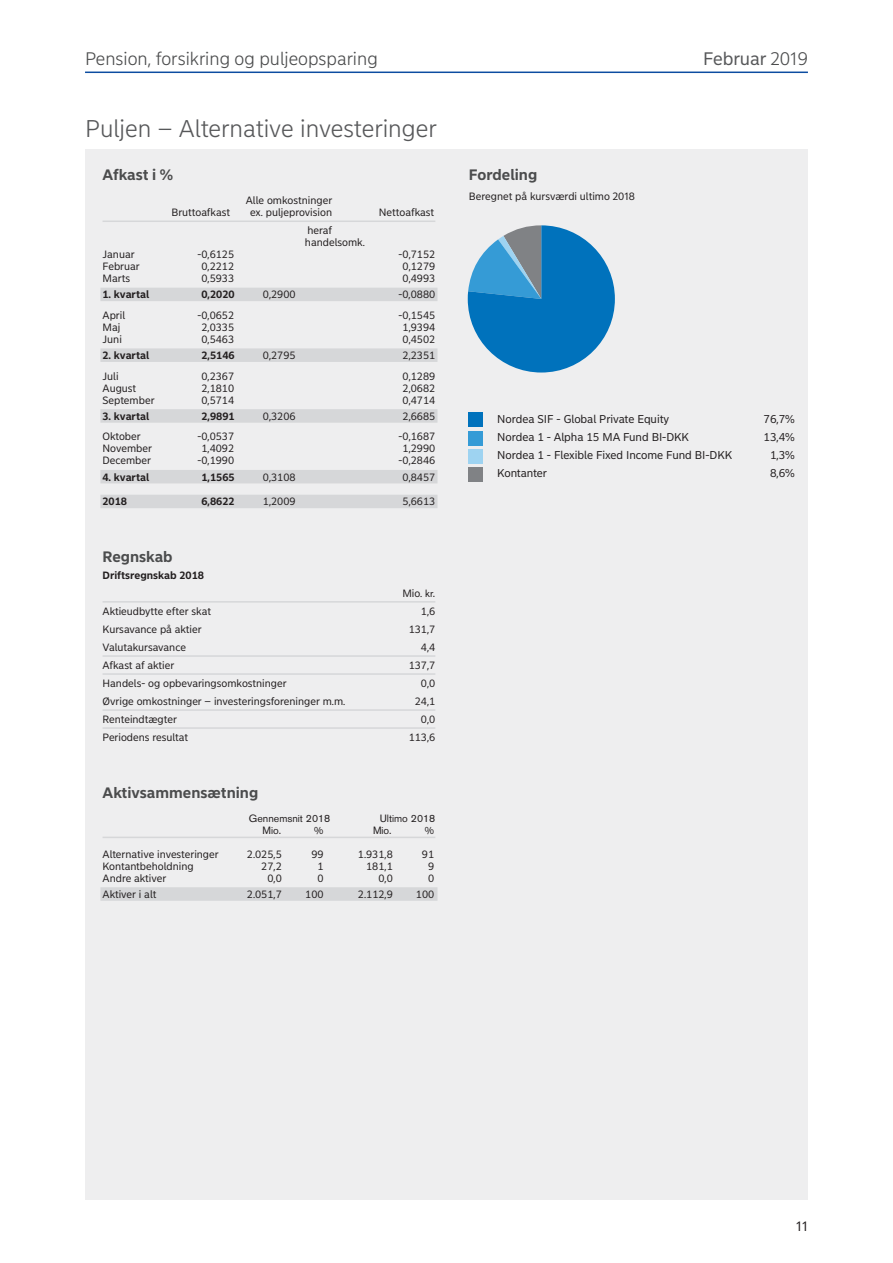
<style>
.page{position:relative;width:893px;height:1263px;background:#fff}
.page>*{position:absolute;margin:0;border:0;box-sizing:border-box;transform-origin:0 0}
.t1{font:300 24px "Nordea Sans Small";color:#57585a}
.t2{font:300 18px "Nordea Sans Small";color:#4b4c4d}
.t3{font:18px "Nordea Sans Small";letter-spacing:-.005em;color:#57585a}
.t4{font:700 15px "Nordea Sans Small";color:#4b4c4d}
.t5{font:13.5px "Nordea Sans Small";color:#231f20}
.t6{font:11.25px "Nordea Sans Small";letter-spacing:-.005em;color:#231f20}
.t7{font:10.5px/12px "Nordea Sans Small";color:#231f20}
.t8{font:700 10.5px "Nordea Sans Small";color:#231f20}
.t9{font:10.5px "Akzidenz Grotesk Nordea";color:#231f20}
.s1{font-weight:300;color:#4b4c4d}
.s2{font-family:"Akzidenz Grotesk Nordea"}
</style>
<div class="page">
<div style="left:85px;top:149px;width:723px;height:1050px;background:#eeeeef"></div>
<hr style="left:85px;top:72px;width:723px;height:1px;background:#0d4da1">
<hr style="left:103px;top:221px;width:332px;height:1px;background:#d6d7d9">
<div style="left:100px;top:288px;width:337px;height:13px;background:#d6d7d9"></div>
<div style="left:100px;top:348px;width:337px;height:14px;background:#d6d7d9"></div>
<div style="left:100px;top:409px;width:337px;height:14px;background:#d6d7d9"></div>
<div style="left:100px;top:470px;width:337px;height:13px;background:#d6d7d9"></div>
<div style="left:100px;top:495px;width:337px;height:13px;background:#d6d7d9"></div>
<hr style="left:103px;top:601px;width:332px;height:2px;background:#d6d7d9">
<hr style="left:103px;top:655px;width:332px;height:2px;background:#d6d7d9">
<hr style="left:103px;top:673px;width:332px;height:2px;background:#d6d7d9">
<hr style="left:103px;top:709px;width:332px;height:2px;background:#d6d7d9">
<hr style="left:103px;top:727px;width:332px;height:2px;background:#d6d7d9">
<hr style="left:103px;top:837px;width:332px;height:1px;background:#d6d7d9">
<div style="left:100px;top:887px;width:337px;height:14px;background:#d6d7d9"></div>
<div style="left:468px;top:412px;width:15px;height:15px;background:#0072bc"></div>
<div style="left:468px;top:431px;width:15px;height:14px;background:#359bd6"></div>
<div style="left:468px;top:449px;width:15px;height:15px;background:#9ed3f1"></div>
<div style="left:468px;top:467px;width:14px;height:15px;background:#808285"></div>
<svg style="left:468px;top:225px;width:147px;height:147px"></svg>
<h2 class="t2" style="left:85px;top:47px;width:294px">Pension, forsikring og puljeopsparing</h2>
<h2 class="t3" style="left:703px;top:47px;width:106px">Februar <span class="s1">2019</span></h2>
<h1 class="t1" style="left:85px;top:114px;width:353px">Puljen – Alternative investeringer</h1>
<h3 class="t4" style="left:103px;top:165px;width:72px">Afkast i %</h3>
<p class="t7" style="left:246px;top:194px;width:88px">Alle omkostninger</p>
<p class="t7" style="left:171px;top:206px;width:60px">Bruttoafkast</p>
<p class="t7" style="left:250px;top:206px;width:84px">ex. puljeprovision</p>
<p class="t7" style="left:379px;top:206px;width:57px">Nettoafkast</p>
<p class="t7" style="left:305px;top:224px;width:62px">heraf handelsomk.</p>
<p class="t7" style="left:103px;top:248px;width:34px">Januar</p>
<p class="t7" style="left:197px;top:248px;width:38px">-0,6125</p>
<p class="t7" style="left:399px;top:248px;width:38px">-0,7152</p>
<p class="t7" style="left:103px;top:260px;width:39px">Februar</p>
<p class="t7" style="left:201px;top:260px;width:34px">0,2212</p>
<p class="t7" style="left:402px;top:260px;width:34px">0,1279</p>
<p class="t7" style="left:103px;top:272px;width:29px">Marts</p>
<p class="t7" style="left:201px;top:272px;width:34px">0,5933</p>
<p class="t7" style="left:402px;top:272px;width:34px">0,4993</p>
<p class="t8" style="left:103px;top:288px;width:48px">1. kvartal</p>
<p class="t8" style="left:201px;top:288px;width:35px">0,2020</p>
<p class="t7" style="left:263px;top:289px;width:34px">0,2900</p>
<p class="t7" style="left:399px;top:289px;width:38px">-0,0880</p>
<p class="t7" style="left:103px;top:309px;width:24px">April</p>
<p class="t7" style="left:197px;top:309px;width:38px">-0,0652</p>
<p class="t7" style="left:399px;top:309px;width:38px">-0,1545</p>
<p class="t7" style="left:103px;top:321px;width:19px">Maj</p>
<p class="t7" style="left:201px;top:321px;width:34px">2,0335</p>
<p class="t7" style="left:402px;top:321px;width:34px">1,9394</p>
<p class="t7" style="left:103px;top:333px;width:21px">Juni</p>
<p class="t7" style="left:201px;top:333px;width:34px">0,5463</p>
<p class="t7" style="left:402px;top:333px;width:34px">0,4502</p>
<p class="t8" style="left:103px;top:349px;width:48px">2. kvartal</p>
<p class="t8" style="left:201px;top:349px;width:35px">2,5146</p>
<p class="t7" style="left:263px;top:349px;width:34px">0,2795</p>
<p class="t7" style="left:402px;top:349px;width:34px">2,2351</p>
<p class="t7" style="left:103px;top:370px;width:18px">Juli</p>
<p class="t7" style="left:201px;top:370px;width:34px">0,2367</p>
<p class="t7" style="left:402px;top:370px;width:34px">0,1289</p>
<p class="t7" style="left:103px;top:382px;width:35px">August</p>
<p class="t7" style="left:201px;top:382px;width:34px">2,1810</p>
<p class="t7" style="left:402px;top:382px;width:34px">2,0682</p>
<p class="t7" style="left:103px;top:394px;width:54px">September</p>
<p class="t7" style="left:201px;top:394px;width:34px">0,5714</p>
<p class="t7" style="left:402px;top:394px;width:34px">0,4714</p>
<p class="t8" style="left:103px;top:410px;width:48px">3. kvartal</p>
<p class="t8" style="left:201px;top:410px;width:35px">2,9891</p>
<p class="t7" style="left:263px;top:410px;width:34px">0,3206</p>
<p class="t7" style="left:402px;top:410px;width:34px">2,6685</p>
<p class="t7" style="left:103px;top:431px;width:40px">Oktober</p>
<p class="t7" style="left:197px;top:431px;width:38px">-0,0537</p>
<p class="t7" style="left:399px;top:431px;width:38px">-0,1687</p>
<p class="t7" style="left:103px;top:443px;width:51px">November</p>
<p class="t7" style="left:201px;top:443px;width:34px">1,4092</p>
<p class="t7" style="left:402px;top:443px;width:34px">1,2990</p>
<p class="t7" style="left:103px;top:455px;width:50px">December</p>
<p class="t7" style="left:197px;top:455px;width:38px">-0,1990</p>
<p class="t7" style="left:399px;top:455px;width:38px">-0,2846</p>
<p class="t8" style="left:103px;top:470px;width:48px">4. kvartal</p>
<p class="t8" style="left:201px;top:470px;width:35px">1,1565</p>
<p class="t7" style="left:263px;top:471px;width:34px">0,3108</p>
<p class="t7" style="left:402px;top:471px;width:34px">0,8457</p>
<p class="t8" style="left:103px;top:495px;width:26px">2018</p>
<p class="t8" style="left:201px;top:495px;width:35px">6,8622</p>
<p class="t7" style="left:263px;top:496px;width:34px">1,2009</p>
<p class="t7" style="left:402px;top:496px;width:34px">5,6613</p>
<h3 class="t4" style="left:103px;top:548px;width:72px">Regnskab</h3>
<p class="t8" style="left:103px;top:568px;width:103px">Driftsregnskab 2018</p>
<p class="t7" style="left:402px;top:587px;width:34px">Mio. <span class="s2">kr.</span></p>
<p class="t7" style="left:103px;top:605px;width:110px">Aktieudbytte efter skat</p>
<p class="t7" style="left:421px;top:605px;width:16px">1,6</p>
<p class="t7" style="left:103px;top:623px;width:101px">Kursavance på aktier</p>
<p class="t7" style="left:409px;top:623px;width:28px">131,7</p>
<p class="t7" style="left:103px;top:641px;width:85px">Valutakursavance</p>
<p class="t7" style="left:421px;top:641px;width:16px">4,4</p>
<p class="t7" style="left:103px;top:659px;width:73px">Afkast af aktier</p>
<p class="t7" style="left:409px;top:659px;width:28px">137,7</p>
<p class="t7" style="left:103px;top:677px;width:186px">Handels- og opbevaringsomkostninger</p>
<p class="t7" style="left:421px;top:677px;width:16px">0,0</p>
<p class="t7" style="left:103px;top:695px;width:244px">Øvrige omkostninger – investeringsforeninger m.m.</p>
<p class="t7" style="left:415px;top:695px;width:22px">24,1</p>
<p class="t7" style="left:103px;top:713px;width:76px">Renteindtægter</p>
<p class="t7" style="left:421px;top:713px;width:16px">0,0</p>
<p class="t7" style="left:103px;top:731px;width:87px">Periodens resultat</p>
<p class="t7" style="left:409px;top:731px;width:28px">113,6</p>
<h3 class="t4" style="left:103px;top:783px;width:157px">Aktivsammensætning</h3>
<p class="t9" style="left:249px;top:812px;width:83px">Gennemsnit 2018</p>
<p class="t9" style="left:380px;top:812px;width:57px">Ultimo 2018</p>
<p class="t9" style="left:263px;top:824px;width:20px">Mio.</p>
<p class="t9" style="left:314px;top:824px;width:11px">%</p>
<p class="t9" style="left:373px;top:824px;width:20px">Mio.</p>
<p class="t9" style="left:425px;top:824px;width:11px">%</p>
<p class="t7" style="left:103px;top:848px;width:118px">Alternative investeringer</p>
<p class="t7" style="left:247px;top:848px;width:36px">2.025,5</p>
<p class="t7" style="left:311px;top:848px;width:14px">99</p>
<p class="t7" style="left:358px;top:848px;width:36px">1.931,8</p>
<p class="t7" style="left:422px;top:848px;width:14px">91</p>
<p class="t7" style="left:103px;top:860px;width:93px">Kontantbeholdning</p>
<p class="t7" style="left:261px;top:860px;width:22px">27,2</p>
<p class="t7" style="left:318px;top:860px;width:8px">1</p>
<p class="t7" style="left:366px;top:860px;width:28px">181,1</p>
<p class="t7" style="left:428px;top:860px;width:8px">9</p>
<p class="t7" style="left:103px;top:872px;width:65px">Andre aktiver</p>
<p class="t7" style="left:267px;top:872px;width:16px">0,0</p>
<p class="t7" style="left:318px;top:872px;width:8px">0</p>
<p class="t7" style="left:378px;top:872px;width:16px">0,0</p>
<p class="t7" style="left:428px;top:872px;width:8px">0</p>
<p class="t7" style="left:103px;top:888px;width:55px">Aktiver i alt</p>
<p class="t7" style="left:247px;top:888px;width:36px">2.051,7</p>
<p class="t7" style="left:305px;top:888px;width:20px">100</p>
<p class="t7" style="left:358px;top:888px;width:36px">2.112,9</p>
<p class="t7" style="left:416px;top:888px;width:20px">100</p>
<h3 class="t4" style="left:469px;top:165px;width:70px">Fordeling</h3>
<p class="t7" style="left:469px;top:190px;width:168px">Beregnet på kursværdi ultimo 2018</p>
<p class="t6" style="left:497px;top:413px;width:173px">Nordea SIF - Global Private Equity</p>
<p class="t6" style="left:763px;top:413px;width:33px">76,7%</p>
<p class="t6" style="left:497px;top:431px;width:193px">Nordea 1 - Alpha 15 MA Fund BI-DKK</p>
<p class="t6" style="left:763px;top:431px;width:33px">13,4%</p>
<p class="t6" style="left:497px;top:449px;width:236px">Nordea 1 - Flexible Fixed Income Fund BI-DKK</p>
<p class="t6" style="left:770px;top:449px;width:26px">1,3%</p>
<p class="t6" style="left:497px;top:467px;width:51px">Kontanter</p>
<p class="t6" style="left:770px;top:467px;width:26px">8,6%</p>
<p class="t5" style="left:796px;top:1218px;width:13px">11</p>
</div>
